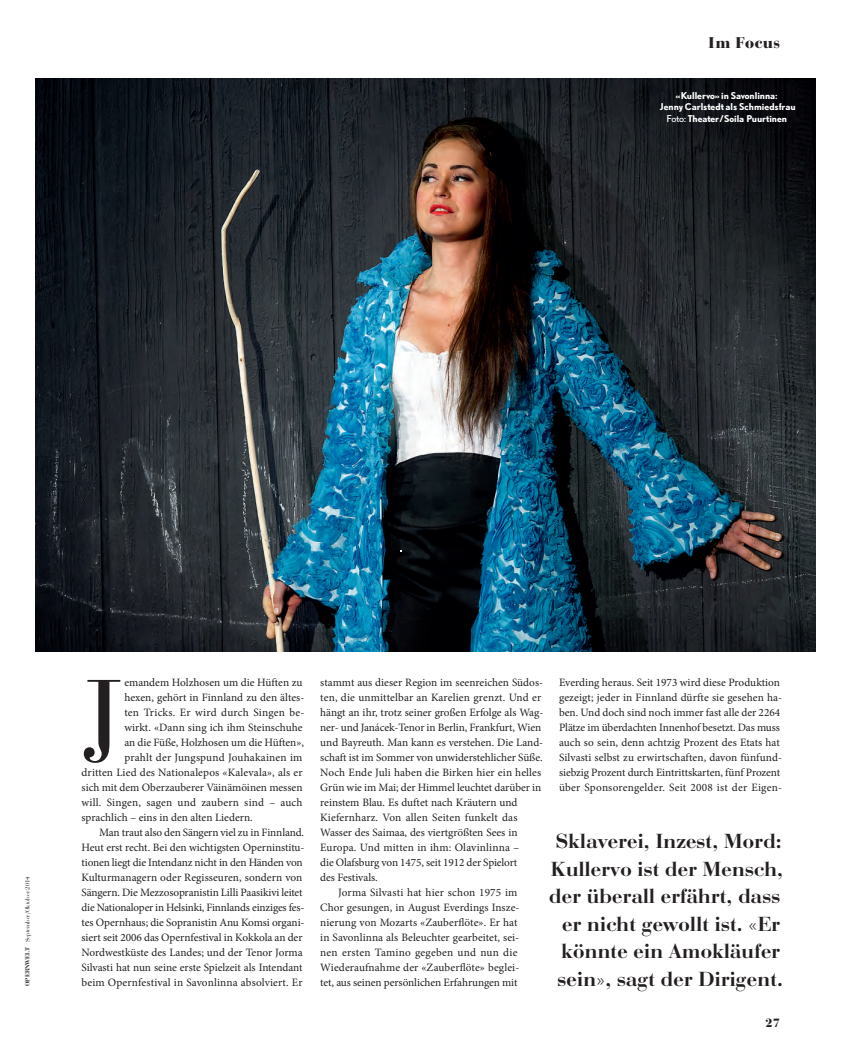
<style>
.page{position:relative;width:851px;height:1063px;background:#fff}
.page>*{position:absolute;margin:0;border:0;box-sizing:border-box;transform-origin:0 0}
.t1{font:112.5px "Bauer Bod D";color:#231f20}
.t2{font:21.25px/27.5px "Bauer Bod D Dem Bol";letter-spacing:.015em;color:#231f20;text-align:center}
.t3{font:700 16.25px "Bauer Bod D";letter-spacing:.04em;color:#231f20}
.t4{font:700 12.5px "Bauer Bod D";color:#231f20}
.t5{font:11.25px/15px "Minion Pro";color:#231f20}
.t6{font:11.25px "Minion Pro";letter-spacing:.02em;color:#231f20}
.t7{font:700 8.75px/11.2px "DTL Nobel T";letter-spacing:-.005em;color:#fff;text-align:center}
.t8{font:6.25px "Bauer Bod D";color:#231f20}
.s1{font-weight:400}
.s2{font-family:"Bauer Bod D Dem Bol"}
</style>
<div class="page">
<img style="left:35px;top:78px;width:780px;height:574px">
<p class="t3" style="left:708px;top:33px;width:73px">Im Focus</p>
<p class="t7" style="left:659px;top:90px;width:137px">«Kullervo» in Savonlinna:<br>Jenny Carlstedt als Schmiedsfrau<br><span class="s1">Foto:</span> Theater/Soila Puurtinen</p>
<p class="t8" style="left:24px;top:986px;width:111px;rotate:-90deg"><span class="s2">OPERNWELT</span> September/Oktober 2014</p>
<p class="t5" style="left:124px;top:676px;width:180px">emandem Holzhosen um die Hüften zu</p>
<p class="t5" style="left:124px;top:691px;width:181px">hexen, gehört in Finnland zu den ältes-</p>
<p class="t6" style="left:124px;top:708px;width:182px">ten Tricks. Er wird durch Singen be-</p>
<p class="t5" style="left:124px;top:721px;width:180px">wirkt. «Dann sing ich ihm Steinschuhe</p>
<p class="t5" style="left:124px;top:736px;width:181px">an die Füße, Holzhosen um die Hüften»,</p>
<p class="t6" style="left:124px;top:753px;width:179px">prahlt der Jungspund Jouhakainen im</p>
<p class="t5" style="left:81px;top:766px;width:222px">dritten Lied des Nationalepos «Kalevala», als er</p>
<p class="t5" style="left:81px;top:781px;width:222px">sich mit dem Oberzauberer Väinämöinen messen</p>
<p class="t6" style="left:81px;top:798px;width:222px">will. Singen, sagen und zaubern sind – auch</p>
<p class="t5" style="left:81px;top:811px;width:173px">sprachlich – eins in den alten Liedern.</p>
<p class="t5" style="left:99px;top:826px;width:206px">Man traut also den Sängern viel zu in Finnland.</p>
<p class="t5" style="left:81px;top:841px;width:224px">Heut erst recht. Bei den wichtigsten Operninstitu-</p>
<p class="t5" style="left:81px;top:856px;width:223px">tionen liegt die Intendanz nicht in den Händen von</p>
<p class="t5" style="left:82px;top:871px;width:222px">Kulturmanagern oder Regisseuren, sondern von</p>
<p class="t5" style="left:82px;top:886px;width:222px">Sängern. Die Mezzosopranistin Lilli Paasikivi leitet</p>
<p class="t5" style="left:82px;top:901px;width:224px">die Nationaloper in Helsinki, Finnlands einziges fes-</p>
<p class="t5" style="left:81px;top:916px;width:224px">tes Opernhaus; die Sopranistin Anu Komsi organi-</p>
<p class="t5" style="left:81px;top:931px;width:222px">siert seit 2006 das Opernfestival in Kokkola an der</p>
<p class="t5" style="left:81px;top:946px;width:223px">Nordwestküste des Landes; und der Tenor Jorma</p>
<p class="t5" style="left:81px;top:961px;width:222px">Silvasti hat nun seine erste Spielzeit als Intendant</p>
<p class="t5" style="left:81px;top:976px;width:222px">beim Opernfestival in Savonlinna absolviert. Er</p>
<p class="t1" style="left:81px;top:650px;width:41px">J</p>
<p class="t5" style="left:559px;top:676px;width:224px">Everding heraus. Seit 1973 wird diese Produktion gezeigt; jeder in Finnland dürfte sie gesehen ha&shy;ben. Und doch sind noch immer fast alle der 2264<br>Plätze im überdachten Innenhof besetzt. Das muss auch so sein, denn achtzig Prozent des Etats hat Silvasti selbst zu erwirtschaften, davon fünfund&shy;siebzig Prozent durch Eintrittskarten, fünf Prozent über Sponsorengelder. Seit 2008 ist der Eigen -</p>
<p class="t5" style="left:320px;top:676px;width:224px">stammt aus dieser Region im seenreichen Südos-</p>
<p class="t5" style="left:320px;top:691px;width:222px">ten, die unmittelbar an Karelien grenzt. Und er</p>
<p class="t5" style="left:320px;top:706px;width:224px">hängt an ihr, trotz seiner großen Erfolge als Wag-</p>
<p class="t5" style="left:320px;top:721px;width:222px">ner- und Janácek-Tenor in Berlin, Frankfurt, Wien</p>
<p class="t5" style="left:320px;top:736px;width:224px">und Bayreuth. Man kann es verstehen. Die Land-</p>
<p class="t5" style="left:320px;top:751px;width:224px">schaft ist im Sommer von unwiderstehlicher Süße.</p>
<p class="t5" style="left:320px;top:766px;width:222px">Noch Ende Juli haben die Birken hier ein helles</p>
<p class="t5" style="left:320px;top:781px;width:222px">Grün wie im Mai; der Himmel leuchtet darüber in</p>
<p class="t5" style="left:320px;top:796px;width:199px">reinstem Blau. Es duftet nach Kräutern und</p>
<p class="t5" style="left:320px;top:811px;width:199px">Kiefernharz. Von allen Seiten funkelt das</p>
<p class="t5" style="left:320px;top:826px;width:199px">Wasser des Saimaa, des viertgrößten Sees in</p>
<p class="t5" style="left:320px;top:841px;width:200px">Europa. Und mitten in ihm: Olavinlinna –</p>
<p class="t5" style="left:320px;top:856px;width:198px">die Olafsburg von 1475, seit 1912 der Spielort</p>
<p class="t5" style="left:320px;top:871px;width:59px">des Festivals.</p>
<p class="t6" style="left:338px;top:888px;width:181px">Jorma Silvasti hat hier schon 1975 im</p>
<p class="t5" style="left:320px;top:901px;width:201px">Chor gesungen, in August Everdings Insze-</p>
<p class="t5" style="left:320px;top:916px;width:199px">nierung von Mozarts «Zauberflöte». Er hat</p>
<p class="t5" style="left:320px;top:931px;width:200px">in Savonlinna als Beleuchter gearbeitet, sei-</p>
<p class="t6" style="left:320px;top:948px;width:199px">nen ersten Tamino gegeben und nun die</p>
<p class="t5" style="left:320px;top:961px;width:200px">Wiederaufnahme der «Zauberflöte» beglei-</p>
<p class="t5" style="left:320px;top:976px;width:199px">tet, aus seinen persönlichen Erfahrungen mit</p>
<p class="t2" style="left:549px;top:827px;width:235px">Sklaverei, Inzest, Mord:<br>Kullervo ist der Mensch, der überall erfährt, dass er nicht gewollt ist. «Er könnte ein Amokläufer sein», sagt der Dirigent.</p>
<p class="t4" style="left:765px;top:1016px;width:16px">27</p>
</div>
